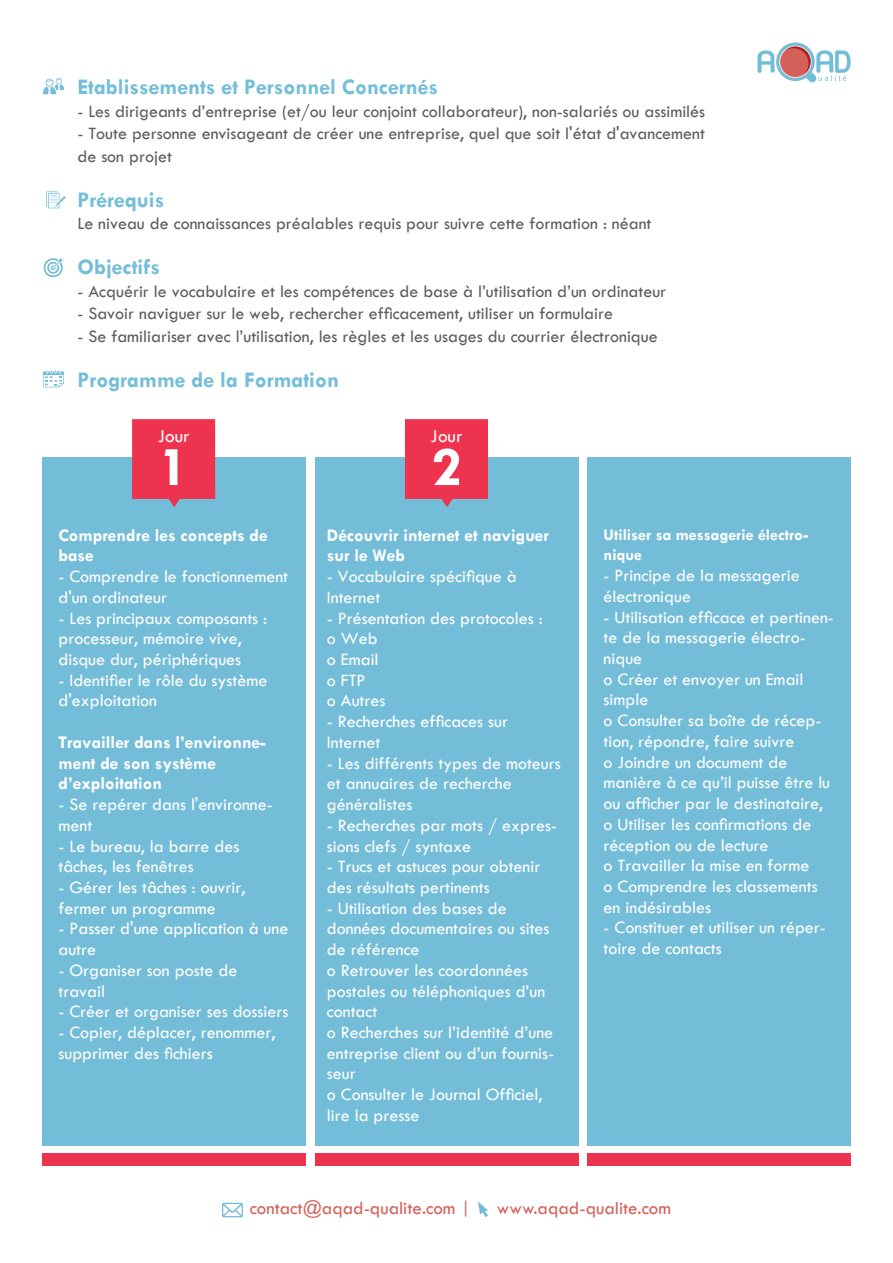
<style>
.page{position:relative;width:893px;height:1263px;background:#fff}
.page>*{position:absolute;margin:0;border:0;box-sizing:border-box;transform-origin:0 0}
.t1{font:700 57.45px "Tw Cen";color:#fff}
.t2{font:700 22.5px "Tw Cen";color:#74beda}
.t3{font:19.2px "Tw Cen";color:#fff}
.t4{font:18.9px "Tw Cen";color:#d4605a}
.t5{font:18px/20.7px "Tw Cen";color:#fff}
.t6{font:18px/22.5px "Tw Cen";color:#5d5e5e}
.t7{font:700 18px/20.7px "Tw Cen";color:#fff}
.t8{font:700 16.5px/20.7px "Tw Cen";color:#fff}
</style>
<div class="page">
<div style="left:587px;top:457px;width:263px;height:689px;background:#74bdd9"></div>
<div style="left:42px;top:457px;width:263px;height:689px;background:#74bdd9"></div>
<svg style="left:776px;top:43px;width:39px;height:38px"></svg>
<svg style="left:779px;top:46px;width:33px;height:32px"></svg>
<div style="left:780px;top:47px;width:31px;height:30px;background:#d4605a;border-radius:50%"></div>
<svg style="left:757px;top:50px;width:18px;height:23px"></svg>
<svg style="left:785px;top:47px;width:66px;height:36px"></svg>
<svg style="left:43px;top:78px;width:21px;height:16px"></svg>
<svg style="left:43px;top:257px;width:21px;height:21px"></svg>
<svg style="left:43px;top:370px;width:21px;height:17px"></svg>
<svg style="left:46px;top:191px;width:20px;height:17px"></svg>
<div style="left:315px;top:457px;width:263px;height:689px;background:#74bdd9"></div>
<div style="left:587px;top:1154px;width:263px;height:12px;background:#ee334f"></div>
<div style="left:42px;top:1154px;width:263px;height:12px;background:#ee334f"></div>
<div style="left:315px;top:1154px;width:263px;height:12px;background:#ee334f"></div>
<svg style="left:132px;top:419px;width:83px;height:88px;background:#e33f5b"></svg>
<svg style="left:405px;top:419px;width:83px;height:88px;background:#e33f5b"></svg>
<svg style="left:222px;top:1203px;width:21px;height:14px"></svg>
<svg style="left:478px;top:1201px;width:10px;height:16px"></svg>
<p class="t2" style="left:77px;top:73px;width:362px">Etablissements et Personnel Concernés</p>
<p class="t6" style="left:77px;top:100px;width:629px">- Les dirigeants d’entreprise (et/ou leur conjoint collaborateur), non-salariés ou assimilés</p>
<p class="t6" style="left:77px;top:122px;width:629px">- Toute personne envisageant de créer une entreprise, quel que soit l'état d'avancement de son projet</p>
<p class="t2" style="left:77px;top:186px;width:88px">Prérequis</p>
<p class="t6" style="left:77px;top:212px;width:576px">Le niveau de connaissances préalables requis pour suivre cette formation : néant</p>
<p class="t2" style="left:77px;top:253px;width:84px">Objectifs</p>
<p class="t6" style="left:77px;top:280px;width:590px">- Acquérir le vocabulaire et les compétences de base à l’utilisation d’un ordinateur</p>
<p class="t6" style="left:77px;top:302px;width:537px">- Savoir naviguer sur le web, rechercher efficacement, utiliser un formulaire</p>
<p class="t6" style="left:77px;top:325px;width:582px">- Se familiariser avec l’utilisation, les règles et les usages du courrier électronique</p>
<p class="t2" style="left:77px;top:366px;width:263px">Programme de la Formation</p>
<p class="t3" style="left:158px;top:424px;width:33px">Jour</p>
<h1 class="t1" style="left:158px;top:432px;width:32px">1</h1>
<p class="t7" style="left:58px;top:524px;width:211px">Comprendre les concepts de base</p>
<p class="t5" style="left:58px;top:566px;width:231px">- Comprendre le fonctionnement d'un ordinateur</p>
<p class="t5" style="left:58px;top:607px;width:210px">- Les principaux composants : processeur, mémoire vive, disque dur, périphériques</p>
<p class="t5" style="left:58px;top:670px;width:210px">- Identifier le rôle du système d'exploitation</p>
<p class="t7" style="left:58px;top:731px;width:209px">Travailler dans l’environne&shy;ment de son système d’exploitation</p>
<p class="t5" style="left:58px;top:794px;width:216px">- Se repérer dans l'environne&shy;ment</p>
<p class="t5" style="left:58px;top:835px;width:183px">- Le bureau, la barre des tâches, les fenêtres</p>
<p class="t5" style="left:58px;top:877px;width:188px">- Gérer les tâches : ouvrir, fermer un programme</p>
<p class="t5" style="left:58px;top:918px;width:231px">- Passer d'une application à une autre</p>
<p class="t5" style="left:58px;top:960px;width:181px">- Organiser son poste de travail</p>
<p class="t5" style="left:58px;top:1001px;width:232px">- Créer et organiser ses dossiers</p>
<p class="t5" style="left:58px;top:1022px;width:219px">- Copier, déplacer, renommer, supprimer des fichiers</p>
<p class="t3" style="left:431px;top:424px;width:33px">Jour</p>
<h1 class="t1" style="left:431px;top:432px;width:32px">2</h1>
<p class="t7" style="left:327px;top:524px;width:224px">Découvrir internet et naviguer sur le Web</p>
<p class="t5" style="left:327px;top:566px;width:191px">- Vocabulaire spécifique à<br>Internet</p>
<p class="t5" style="left:327px;top:607px;width:217px">- Présentation des protocoles : o Web<br>o Email<br>o FTP<br>o Autres</p>
<p class="t5" style="left:327px;top:711px;width:183px">- Recherches efficaces sur<br>Internet</p>
<p class="t5" style="left:327px;top:752px;width:235px">- Les différents types de moteurs et annuaires de recherche généralistes</p>
<p class="t5" style="left:327px;top:815px;width:232px">- Recherches par mots / expres&shy;sions clefs / syntaxe</p>
<p class="t5" style="left:327px;top:856px;width:215px">- Trucs et astuces pour obtenir des résultats pertinents</p>
<p class="t5" style="left:327px;top:897px;width:229px">- Utilisation des bases de données documentaires ou sites de référence<br>o Retrouver les coordonnées postales ou téléphoniques d’un contact<br>o Recherches sur l’identité d’une entreprise client ou d’un fournis&shy;seur<br>o Consulter le Journal Officiel, lire la presse</p>
<p class="t8" style="left:604px;top:524px;width:206px">Utiliser sa messagerie électro&shy;nique</p>
<p class="t5" style="left:604px;top:565px;width:198px">- Principe de la messagerie électronique</p>
<p class="t5" style="left:604px;top:606px;width:232px">- Utilisation efficace et pertinen&shy;te de la messagerie électro&shy;nique<br>o Créer et envoyer un Email simple<br>o Consulter sa boîte de récep&shy;tion, répondre, faire suivre<br>o Joindre un document de manière à ce qu’il puisse être lu ou afficher par le destinataire, o Utiliser les confirmations de réception ou de lecture<br>o Travailler la mise en forme<br>o Comprendre les classements en indésirables</p>
<p class="t5" style="left:604px;top:917px;width:224px">- Constituer et utiliser un réper&shy;toire de contacts</p>
<p class="t4" style="left:250px;top:1197px;width:222px">contact@aqad-qualite.com |</p>
<p class="t4" style="left:497px;top:1197px;width:176px">www.aqad-qualite.com</p>
</div>
